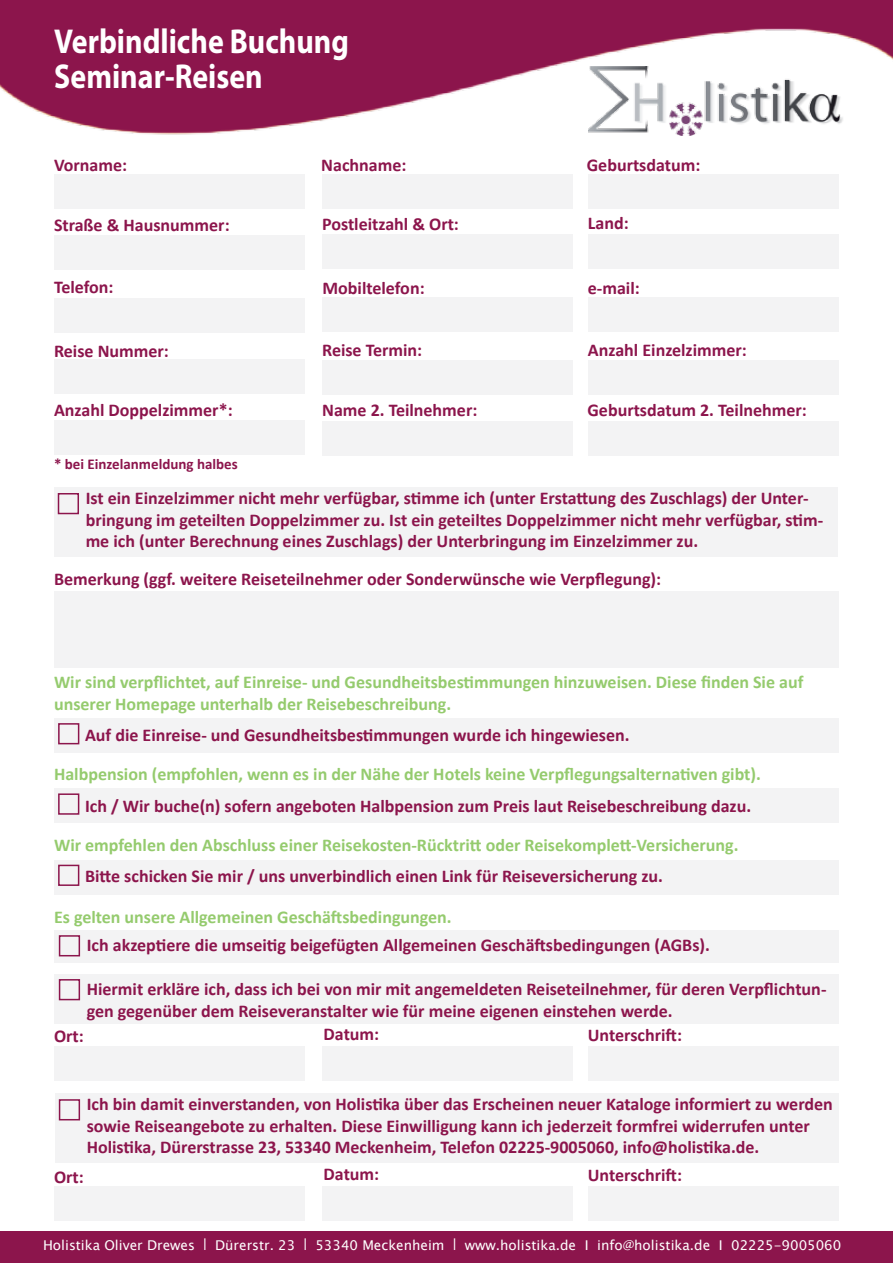
<style>
.page{position:relative;width:893px;height:1263px;background:#fff}
.page>*{position:absolute;margin:0;border:0;box-sizing:border-box;transform-origin:0 0}
.t1{font:700 34.65px/34.5px "Myriad Pro";color:#fff;scale:.86 1}
.t2{font:700 18px/21.6px "Calibri";color:#8c154c}
.t3{font:700 18px/21.6px "Calibri";color:#95cb6e}
.t4{font:700 15px "Calibri";color:#8c154c}
.t5{font:13.5px "Lucida Sans Unicode";color:#fff}
.s1{font-size:16.2px}
</style>
<div class="page">
<div style="left:54px;top:974px;width:785px;height:50px;background:#f3f3f4"></div>
<div style="left:55px;top:1093px;width:784px;height:70px;background:#f3f3f4"></div>
<div style="left:54px;top:487px;width:784px;height:70px;background:#f3f3f4"></div>
<div style="left:54px;top:859px;width:785px;height:35px;background:#f3f3f4"></div>
<div style="left:54px;top:930px;width:785px;height:33px;background:#f3f3f4"></div>
<div style="left:0;top:1231px;width:893px;height:32px;background:#8c154c"></div>
<img style="left:0;top:0;width:893px;height:135px">
<img style="left:588px;top:66px;width:264px;height:70px">
<div style="left:54px;top:175px;width:251px;height:34px;background:#f3f3f4"></div>
<div style="left:322px;top:174px;width:251px;height:34px;background:#f3f3f4"></div>
<div style="left:588px;top:174px;width:251px;height:34px;background:#f3f3f4"></div>
<div style="left:54px;top:235px;width:251px;height:34px;background:#f3f3f4"></div>
<div style="left:322px;top:235px;width:251px;height:34px;background:#f3f3f4"></div>
<div style="left:588px;top:235px;width:251px;height:34px;background:#f3f3f4"></div>
<div style="left:54px;top:298px;width:251px;height:34px;background:#f3f3f4"></div>
<div style="left:322px;top:298px;width:251px;height:34px;background:#f3f3f4"></div>
<div style="left:588px;top:298px;width:251px;height:34px;background:#f3f3f4"></div>
<div style="left:54px;top:360px;width:251px;height:34px;background:#f3f3f4"></div>
<div style="left:322px;top:360px;width:251px;height:34px;background:#f3f3f4"></div>
<div style="left:588px;top:360px;width:251px;height:34px;background:#f3f3f4"></div>
<div style="left:54px;top:420px;width:251px;height:34px;background:#f3f3f4"></div>
<div style="left:322px;top:421px;width:251px;height:34px;background:#f3f3f4"></div>
<div style="left:588px;top:421px;width:251px;height:34px;background:#f3f3f4"></div>
<div style="left:58px;top:865px;width:21px;height:21px;border:2px solid #8c154c"></div>
<div style="left:59px;top:935px;width:21px;height:21px;border:2px solid #8c154c"></div>
<div style="left:54px;top:591px;width:785px;height:77px;background:#f3f3f4"></div>
<div style="left:54px;top:788px;width:785px;height:35px;background:#f3f3f4"></div>
<div style="left:58px;top:793px;width:21px;height:22px;border:2px solid #8c154c"></div>
<div style="left:54px;top:718px;width:785px;height:35px;background:#f3f3f4"></div>
<div style="left:58px;top:723px;width:21px;height:21px;border:2px solid #8c154c"></div>
<div style="left:59px;top:979px;width:21px;height:21px;border:2px solid #8c154c"></div>
<div style="left:54px;top:1046px;width:251px;height:34px;background:#f3f3f4"></div>
<div style="left:322px;top:1046px;width:251px;height:34px;background:#f3f3f4"></div>
<div style="left:588px;top:1046px;width:251px;height:34px;background:#f3f3f4"></div>
<div style="left:59px;top:1099px;width:21px;height:21px;border:2px solid #8c154c"></div>
<div style="left:54px;top:1187px;width:251px;height:34px;background:#f3f3f4"></div>
<div style="left:322px;top:1186px;width:251px;height:34px;background:#f3f3f4"></div>
<div style="left:588px;top:1186px;width:251px;height:34px;background:#f3f3f4"></div>
<div style="left:58px;top:493px;width:21px;height:21px;border:2px solid #8c154c"></div>
<h1 class="t1" style="left:54px;top:23px;width:344px">Verbindliche Buchung<br>Seminar-Reisen</h1>
<p class="t2" style="left:54px;top:154px;width:75px">Vorname:</p>
<p class="t2" style="left:321px;top:154px;width:87px">Nachname:</p>
<p class="t2" style="left:587px;top:154px;width:115px">Geburtsdatum:</p>
<p class="t2" style="left:54px;top:215px;width:177px">Straße &amp; Hausnummer:</p>
<p class="t2" style="left:322px;top:214px;width:138px">Postleitzahl &amp; Ort:</p>
<p class="t2" style="left:588px;top:213px;width:42px">Land:</p>
<p class="t2" style="left:54px;top:276px;width:61px">Telefon:</p>
<p class="t2" style="left:323px;top:277px;width:104px">Mobiltelefon:</p>
<p class="t2" style="left:588px;top:277px;width:53px">e-mail:</p>
<p class="t2" style="left:54px;top:340px;width:116px">Reise Nummer:</p>
<p class="t2" style="left:322px;top:339px;width:102px">Reise Termin:</p>
<p class="t2" style="left:588px;top:339px;width:160px">Anzahl Einzelzimmer:</p>
<p class="t2" style="left:54px;top:400px;width:180px">Anzahl Doppelzimmer*:</p>
<p class="t2" style="left:322px;top:400px;width:157px">Name 2. Teilnehmer:</p>
<p class="t2" style="left:587px;top:400px;width:221px">Geburtsdatum 2. Teilnehmer:</p>
<p class="t4" style="left:54px;top:455px;width:185px">* bei Einzelanmeldung halbes</p>
<p class="t2" style="left:86px;top:487px;width:739px">Ist ein Einzelzimmer nicht mehr verfügbar, stimme ich (unter Erstattung des Zuschlags) der Unter&shy;bringung im geteilten Doppelzimmer zu. Ist ein geteiltes Doppelzimmer nicht mehr verfügbar, stim&shy;me ich (unter Berechnung eines Zuschlags) der Unterbringung im Einzelzimmer zu.</p>
<p class="t2" style="left:54px;top:568px;width:609px">Bemerkung (ggf. weitere Reiseteilnehmer oder Sonderwünsche wie Verpflegung):</p>
<p class="t3" style="left:54px;top:671px;width:751px">Wir sind verpflichtet, auf Einreise- und Gesundheitsbestimmungen hinzuweisen. Diese finden Sie auf unserer Homepage unterhalb der Reisebeschreibung.</p>
<p class="t2" style="left:85px;top:724px;width:546px">Auf die Einreise- und Gesundheitsbestimmungen wurde ich hingewiesen.</p>
<p class="t3" style="left:54px;top:763px;width:708px">Halbpension (empfohlen, wenn es in der Nähe der Hotels keine Verpflegungsalternativen gibt).</p>
<p class="t2" style="left:85px;top:795px;width:668px">Ich / Wir buche(n) sofern angeboten Halbpension zum Preis laut Reisebeschreibung dazu.</p>
<p class="t3" style="left:54px;top:834px;width:686px">Wir empfehlen den Abschluss einer Reisekosten-Rücktritt oder Reisekomplett-Versicherung.</p>
<p class="t2" style="left:85px;top:865px;width:579px">Bitte schicken Sie mir / uns unverbindlich einen Link für Reiseversicherung zu.</p>
<p class="t3" style="left:54px;top:906px;width:399px">Es gelten unsere Allgemeinen Geschäftsbedingungen.</p>
<p class="t2" style="left:87px;top:934px;width:625px">Ich akzeptiere die umseitig beigefügten Allgemeinen Geschäftsbedingungen (AGBs).</p>
<p class="t2" style="left:87px;top:978px;width:741px">Hiermit erkläre ich, dass ich bei von mir mit angemeldeten Reiseteilnehmer, für deren Verpflichtun&shy;gen gegenüber dem Reiseveranstalter wie für meine eigenen einstehen werde.</p>
<p class="t2" style="left:54px;top:1025px;width:31px">Ort:</p>
<p class="t2" style="left:324px;top:1023px;width:57px">Datum:</p>
<p class="t2" style="left:588px;top:1024px;width:96px">Unterschrift:</p>
<p class="t2" style="left:87px;top:1093px;width:748px">Ich bin damit einverstanden, von Holistika über das Erscheinen neuer Kataloge informiert zu werden sowie Reiseangebote zu erhalten. Diese Einwilligung kann ich jederzeit formfrei widerrufen unter<br>Holistika, Dürerstrasse 23, 53340 Meckenheim, Telefon 02225-9005060, info@holistika.de.</p>
<p class="t2" style="left:54px;top:1166px;width:31px">Ort:</p>
<p class="t2" style="left:324px;top:1163px;width:57px">Datum:</p>
<p class="t2" style="left:588px;top:1165px;width:96px">Unterschrift:</p>
<p class="t5" style="left:43px;top:1235px;width:800px">Holistika Oliver Drewes <span class="s1">I</span> Dürerstr. 23 <span class="s1">I</span> 53340 Meckenheim <span class="s1">I</span> www.holistika.de I info@holistika.de I 02225-9005060</p>
</div>
